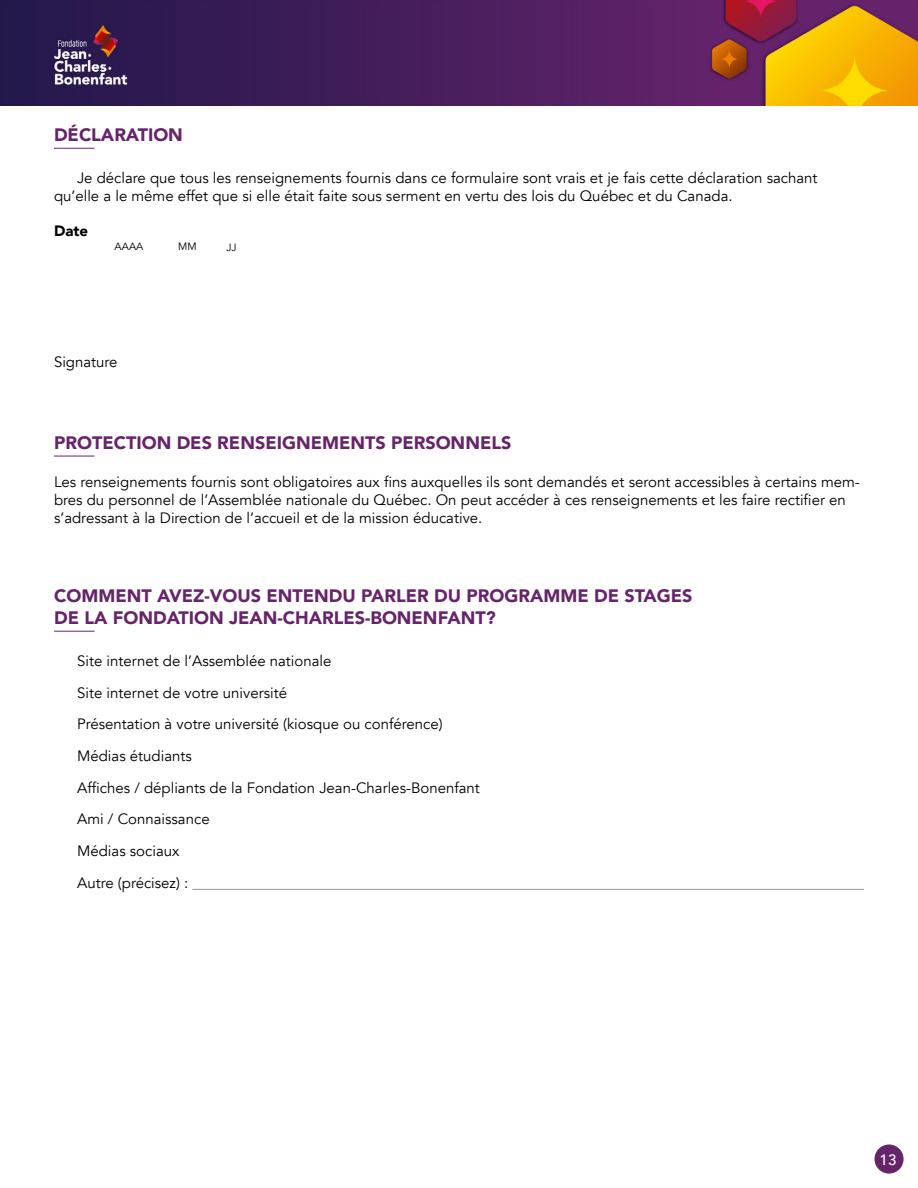
<style>
.page{position:relative;width:918px;height:1188px;background:#fff}
.page>*{position:absolute;margin:0;border:0;box-sizing:border-box;transform-origin:0 0}
.t1{font:900 18px/21.6px "Avenir";color:#66246b}
.t2{font:15px/31.7px "Avenir";color:#000}
.t3{font:900 15px "Avenir";color:#000}
.t4{font:500 15px "Avenir";color:#fff}
.t5{font:10.5px "Avenir";color:#000}
</style>
<div class="page">
<div style="left:875px;top:1145px;width:29px;height:29px;background:#66246b;border-radius:50%"></div>
<hr style="left:54px;top:148px;width:40px;height:1px;background:#66246b">
<img style="left:0;top:0;width:918px;height:106px">
<hr style="left:192px;top:889px;width:672px;height:1px;background:#939598">
<hr style="left:54px;top:456px;width:41px;height:1px;background:#66246b">
<hr style="left:54px;top:631px;width:41px;height:1px;background:#66246b">
<p class="t1" style="left:54px;top:124px;width:130px">DÉCLARATION</p>
<p class="t2" style="left:54px;top:169px;width:765px;line-height:18px;text-indent:23px">Je déclare que tous les renseignements fournis dans ce formulaire sont vrais et je fais cette déclaration sachant qu’elle a le même effet que si elle était faite sous serment en vertu des lois du Québec et du Canada.</p>
<p class="t3" style="left:54px;top:218px;width:36px">Date</p>
<p class="t5" style="left:115px;top:240px;width:30px">AAAA</p>
<p class="t5" style="left:226px;top:241px;width:12px">JJ</p>
<p class="t2" style="left:54px;top:346px;width:65px">Signature</p>
<p class="t1" style="left:54px;top:431px;width:459px">PROTECTION DES RENSEIGNEMENTS PERSONNELS</p>
<p class="t2" style="left:54px;top:473px;width:807px;line-height:18px">Les renseignements fournis sont obligatoires aux fins auxquelles ils sont demandés et seront accessibles à certains mem&shy;bres du personnel de l’Assemblée nationale du Québec. On peut accéder à ces renseignements et les faire rectifier en s’adressant à la Direction de l’accueil et de la mission éducative.</p>
<p class="t1" style="left:54px;top:585px;width:640px">COMMENT AVEZ-VOUS ENTENDU PARLER DU PROGRAMME DE STAGES<br>DE LA FONDATION JEAN-CHARLES-BONENFANT?</p>
<p class="t2" style="left:77px;top:645px;width:404px">Site internet de l’Assemblée nationale<br>Site internet de votre université<br>Présentation à votre université (kiosque ou conférence)<br>Médias étudiants<br>Affiches / dépliants de la Fondation Jean-Charles-Bonenfant Ami / Connaissance<br>Médias sociaux<br>Autre (précisez) :</p>
<p class="t4" style="left:880px;top:1147px;width:18px">13</p>
</div>
